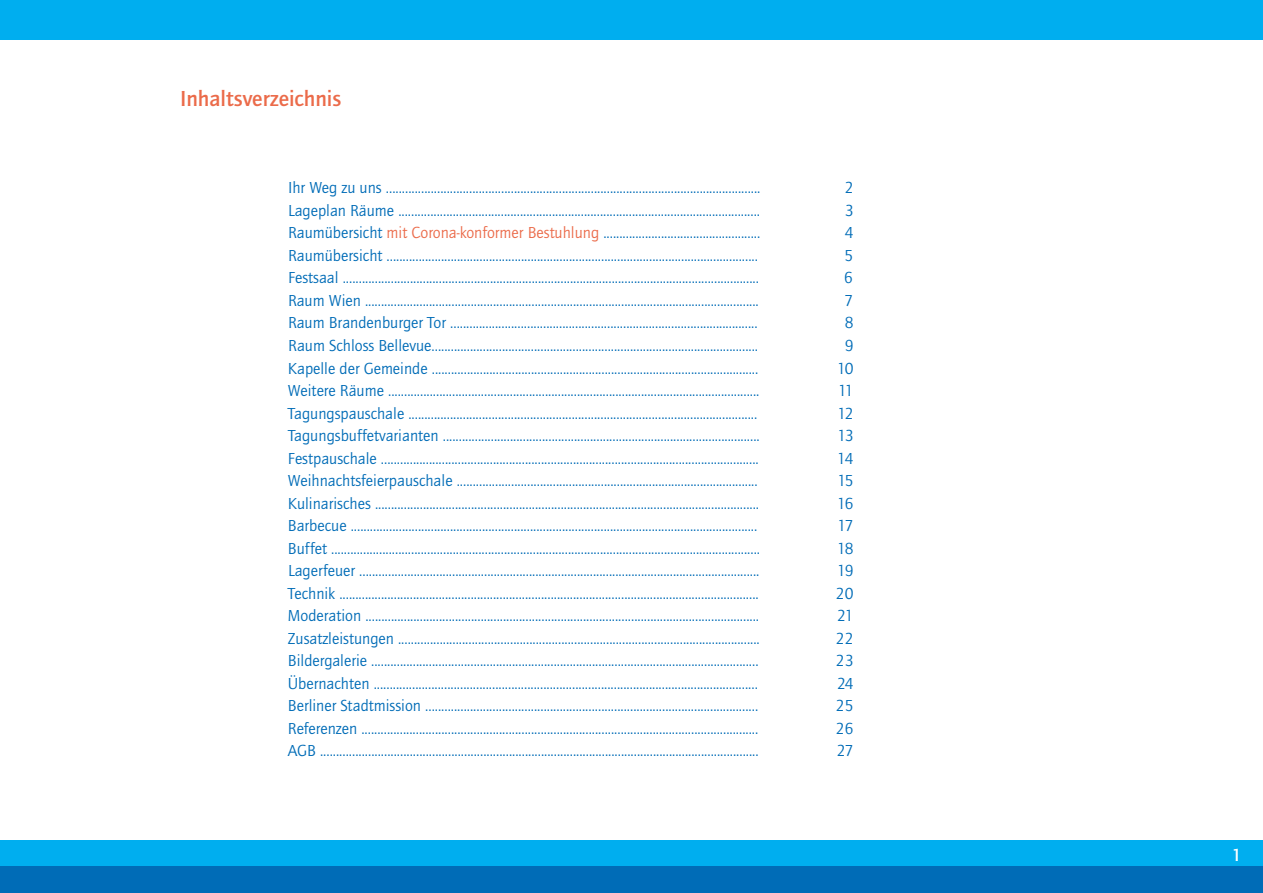
<style>
.page{position:relative;width:1263px;height:893px;background:#fff}
.page>*{position:absolute;margin:0;border:0;box-sizing:border-box;transform-origin:0 0}
.t1{font:500 22.5px "ITC Quay Sans";color:#eb6b4a}
.t2{font:500 18px "ITC Quay Sans";color:#fff}
.t3{font:16.5px "ITC Quay Sans";color:#006cb7}
.s1{color:#eb6b4a}
</style>
<div class="page">
<div style="left:0;top:840px;width:1263px;height:26px;background:#00aeef"></div>
<div style="left:0;top:866px;width:1263px;height:27px;background:#006cb7"></div>
<div style="left:0;top:0;width:1263px;height:40px;background:#00aeef"></div>
<h1 class="t1" style="left:180px;top:86px;width:163px">Inhaltsverzeichnis</h1>
<p class="t3" style="left:288px;top:179px;width:474px">Ihr Weg zu uns .....................................................................................................................</p>
<p class="t3" style="left:845px;top:179px;width:10px">2</p>
<p class="t3" style="left:288px;top:201px;width:474px">Lageplan Räume .................................................................................................................</p>
<p class="t3" style="left:845px;top:201px;width:10px">3</p>
<p class="t3" style="left:288px;top:224px;width:474px">Raumübersicht <span class="s1">mit Corona-konformer Bestuhlung</span> .................................................</p>
<p class="t3" style="left:845px;top:224px;width:10px">4</p>
<p class="t3" style="left:288px;top:246px;width:471px">Raumübersicht ....................................................................................................................</p>
<p class="t3" style="left:844px;top:246px;width:10px">5</p>
<p class="t3" style="left:288px;top:269px;width:472px">Festsaal ..................................................................................................................................</p>
<p class="t3" style="left:844px;top:269px;width:10px">6</p>
<p class="t3" style="left:288px;top:291px;width:472px">Raum Wien ...........................................................................................................................</p>
<p class="t3" style="left:844px;top:291px;width:10px">7</p>
<p class="t3" style="left:288px;top:314px;width:471px">Raum Brandenburger Tor ................................................................................................</p>
<p class="t3" style="left:845px;top:314px;width:10px">8</p>
<p class="t3" style="left:288px;top:336px;width:471px">Raum Schloss Bellevue......................................................................................................</p>
<p class="t3" style="left:845px;top:336px;width:10px">9</p>
<p class="t3" style="left:288px;top:359px;width:472px">Kapelle der Gemeinde ......................................................................................................</p>
<p class="t3" style="left:837px;top:359px;width:18px">10</p>
<p class="t3" style="left:288px;top:381px;width:473px">Weitere Räume ....................................................................................................................</p>
<p class="t3" style="left:838px;top:381px;width:17px">11</p>
<p class="t3" style="left:288px;top:404px;width:471px">Tagungspauschale .............................................................................................................</p>
<p class="t3" style="left:837px;top:404px;width:18px">12</p>
<p class="t3" style="left:288px;top:427px;width:473px">Tagungsbuffetvarianten ...................................................................................................</p>
<p class="t3" style="left:837px;top:427px;width:18px">13</p>
<p class="t3" style="left:288px;top:449px;width:472px">Festpauschale ......................................................................................................................</p>
<p class="t3" style="left:837px;top:449px;width:18px">14</p>
<p class="t3" style="left:288px;top:472px;width:471px">Weihnachtsfeierpauschale ..............................................................................................</p>
<p class="t3" style="left:837px;top:472px;width:18px">15</p>
<p class="t3" style="left:288px;top:494px;width:473px">Kulinarisches ........................................................................................................................</p>
<p class="t3" style="left:837px;top:494px;width:18px">16</p>
<p class="t3" style="left:288px;top:517px;width:471px">Barbecue ...............................................................................................................................</p>
<p class="t3" style="left:837px;top:517px;width:18px">17</p>
<p class="t3" style="left:288px;top:539px;width:474px">Buffet ......................................................................................................................................</p>
<p class="t3" style="left:837px;top:539px;width:18px">18</p>
<p class="t3" style="left:288px;top:562px;width:473px">Lagerfeuer .............................................................................................................................</p>
<p class="t3" style="left:837px;top:562px;width:18px">19</p>
<p class="t3" style="left:288px;top:584px;width:472px">Technik ...................................................................................................................................</p>
<p class="t3" style="left:836px;top:584px;width:19px">20</p>
<p class="t3" style="left:288px;top:607px;width:473px">Moderation ...........................................................................................................................</p>
<p class="t3" style="left:837px;top:607px;width:18px">21</p>
<p class="t3" style="left:288px;top:629px;width:473px">Zusatzleistungen .................................................................................................................</p>
<p class="t3" style="left:836px;top:629px;width:19px">22</p>
<p class="t3" style="left:288px;top:652px;width:472px">Bildergalerie .........................................................................................................................</p>
<p class="t3" style="left:836px;top:652px;width:19px">23</p>
<p class="t3" style="left:288px;top:674px;width:471px">Übernachten ........................................................................................................................</p>
<p class="t3" style="left:837px;top:674px;width:18px">24</p>
<p class="t3" style="left:288px;top:697px;width:472px">Berliner Stadtmission ........................................................................................................</p>
<p class="t3" style="left:836px;top:697px;width:19px">25</p>
<p class="t3" style="left:288px;top:719px;width:472px">Referenzen ............................................................................................................................</p>
<p class="t3" style="left:836px;top:719px;width:19px">26</p>
<p class="t3" style="left:288px;top:742px;width:472px">AGB .........................................................................................................................................</p>
<p class="t3" style="left:837px;top:742px;width:18px">27</p>
<p class="t2" style="left:1232px;top:845px;width:11px">1</p>
</div>
